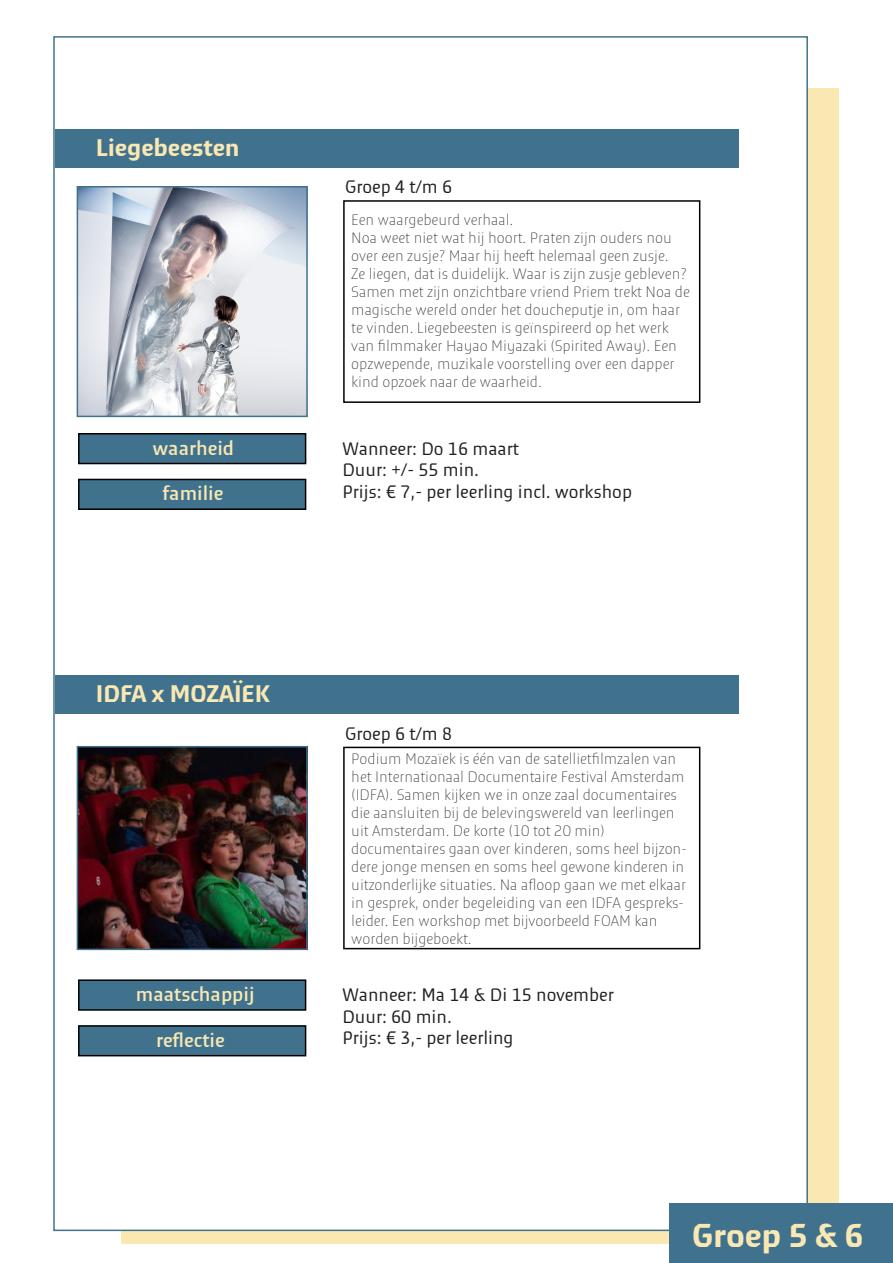
<style>
.page{position:relative;width:893px;height:1263px;background:#fff}
.page>*{position:absolute;margin:0;border:0;box-sizing:border-box;transform-origin:0 0}
.t1{font:700 33px "Meran Pro";color:#f9e8b3}
.t2{font:700 24px "Meran Pro";color:#f9e8b3}
.t3{font:600 19.5px "Meran Pro";color:#f9e8b3}
.t4{font:18px "Meran Pro";color:#231f20}
.t5{font:100 15px/18px "Meran Pro";color:#231f20}
</style>
<div class="page">
<div style="left:121px;top:88px;width:718px;height:1156px;background:#fae8b2"></div>
<div style="left:53px;top:36px;width:755px;height:1195px;background:#fff;border:2px solid #41728d"></div>
<div style="left:670px;top:1203px;width:223px;height:60px;background:#41728d"></div>
<div style="left:55px;top:129px;width:684px;height:39px;background:#41728d"></div>
<img style="left:80px;top:189px;width:225px;height:225px">
<div style="left:77px;top:186px;width:231px;height:231px;border:2px solid #41728d"></div>
<div style="left:343px;top:200px;width:357px;height:203px;border:2px solid #000001"></div>
<div style="left:78px;top:433px;width:228px;height:31px;background:#41728d;border:2px solid #000001"></div>
<div style="left:78px;top:479px;width:228px;height:31px;background:#41728d;border:2px solid #000001"></div>
<div style="left:55px;top:676px;width:684px;height:38px;background:#41728d"></div>
<img style="left:80px;top:749px;width:225px;height:198px">
<div style="left:77px;top:746px;width:231px;height:204px;border:2px solid #41728d"></div>
<div style="left:343px;top:747px;width:357px;height:202px;border:2px solid #000001"></div>
<div style="left:78px;top:979px;width:228px;height:32px;background:#41728d;border:2px solid #000001"></div>
<div style="left:78px;top:1025px;width:228px;height:31px;background:#41728d;border:2px solid #000001"></div>
<p class="t2" style="left:96px;top:131px;width:145px">Liegebeesten</p>
<p class="t3" style="left:153px;top:434px;width:83px">waarheid</p>
<p class="t3" style="left:162px;top:480px;width:62px">familie</p>
<p class="t2" style="left:96px;top:677px;width:175px">IDFA x MOZAÏEK</p>
<p class="t3" style="left:136px;top:981px;width:120px">maatschappij</p>
<p class="t3" style="left:156px;top:1027px;width:70px">reflectie</p>
<p class="t4" style="left:345px;top:175px;width:108px">Groep 4 t/m 6</p>
<p class="t5" style="left:351px;top:210px;width:163px">Een waargebeurd verhaal.</p>
<p class="t5" style="left:351px;top:228px;width:322px">Noa weet niet wat hij hoort. Praten zijn ouders nou over een zusje? Maar hij heeft helemaal geen zusje.</p>
<p class="t5" style="left:351px;top:264px;width:340px">Ze liegen, dat is duidelijk. Waar is zijn zusje gebleven?<br>Samen met zijn onzichtbare vriend Priem trekt Noa de magische wereld onder het doucheputje in, om haar te vinden. Liegebeesten is geïnspireerd op het werk van filmmaker Hayao Miyazaki (Spirited Away). Een opzwepende, muzikale voorstelling over een dapper kind opzoek naar de waarheid.</p>
<p class="t4" style="left:342px;top:436px;width:178px">Wanneer: Do 16 maart</p>
<p class="t4" style="left:342px;top:457px;width:138px">Duur: +/- 55 min.</p>
<p class="t4" style="left:342px;top:479px;width:291px">Prijs: € 7,- per leerling incl. workshop</p>
<p class="t4" style="left:345px;top:721px;width:108px">Groep 6 t/m 8</p>
<p class="t5" style="left:351px;top:749px;width:335px">Podium Mozaïek is één van de satellietfilmzalen van het Internationaal Documentaire Festival Amsterdam (IDFA). Samen kijken we in onze zaal documentaires die aansluiten bij de belevingswereld van leerlingen</p>
<p class="t5" style="left:351px;top:821px;width:255px">uit Amsterdam. De korte (10 tot 20 min)</p>
<p class="t5" style="left:351px;top:839px;width:337px">documentaires gaan over kinderen, soms heel bijzon&shy;dere jonge mensen en soms heel gewone kinderen in uitzonderlijke situaties. Na afloop gaan we met elkaar in gesprek, onder begeleiding van een IDFA gespreks&shy;leider. Een workshop met bijvoorbeeld FOAM kan worden bijgeboekt.</p>
<p class="t4" style="left:342px;top:982px;width:273px">Wanneer: Ma 14 &amp; Di 15 november</p>
<p class="t4" style="left:342px;top:1004px;width:111px">Duur: 60 min.</p>
<p class="t4" style="left:342px;top:1025px;width:173px">Prijs: € 3,- per leerling</p>
<p class="t1" style="left:692px;top:1213px;width:173px">Groep 5 &amp; 6</p>
</div>
